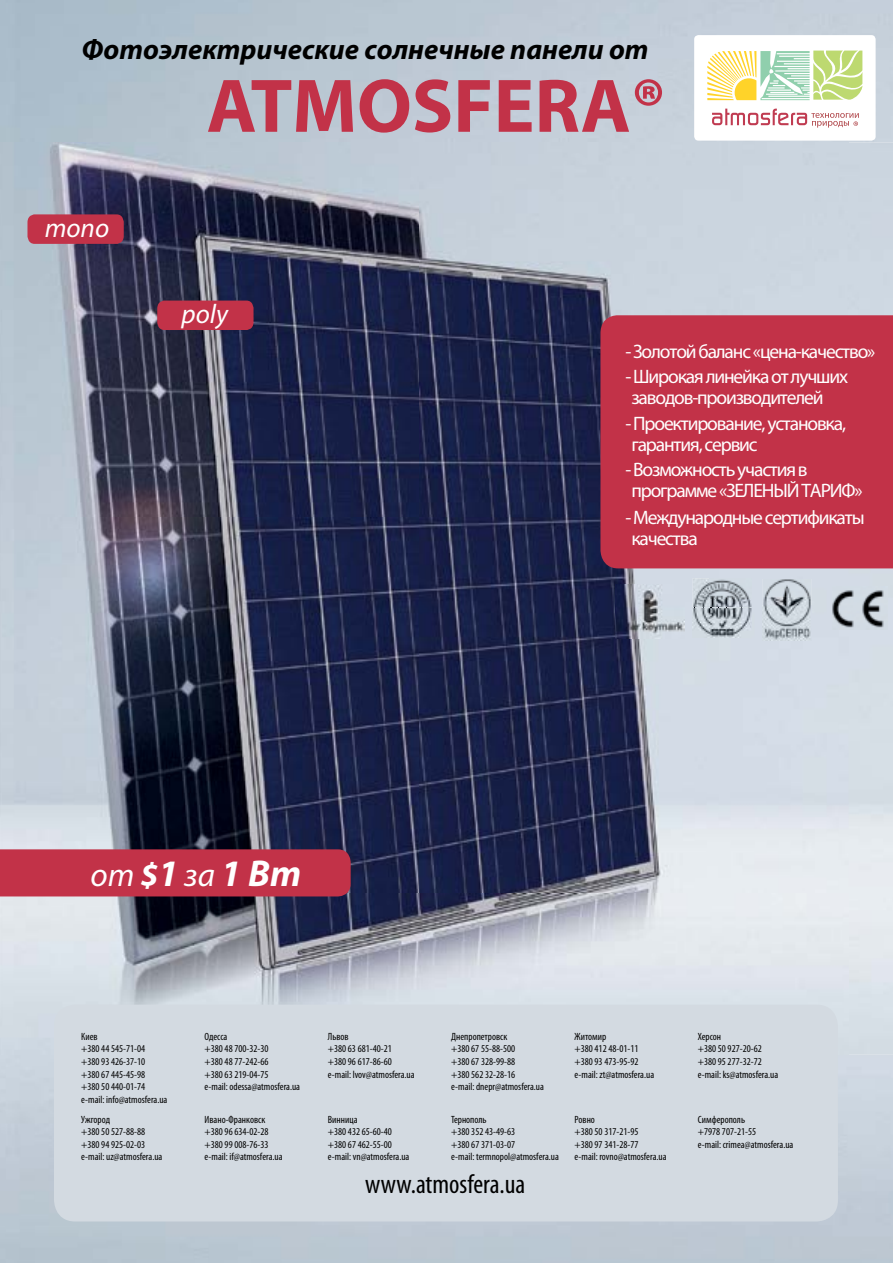
<style>
.page{position:relative;width:893px;height:1263px;background:#fff}
.page>*{position:absolute;margin:0;border:0;box-sizing:border-box;transform-origin:0 0}
.t1{font:italic 33px "Myriad Pro";color:#fff}
.t2{font:italic 700 28.5px "Myriad Pro";color:#000}
.t3{font:condensed 27px "Myriad Pro";color:#000}
.t4{font:italic 27px "Myriad Pro";color:#fff}
.t5{font:19.5px/21px "Myriad Pro";letter-spacing:-.06em;color:#fff}
.t6{font:condensed 10.5px/12.6px "Myriad Pro";color:#000}
.s1{font-weight:700}
.s2{font-weight:700;font-size:37.5px}
</style>
<div class="page">
<img style="left:0;top:143px;width:893px;height:911px">
<svg style="left:208px;top:79px;width:454px;height:54px"></svg>
<div style="left:600px;top:315px;width:293px;height:253px;background:#c23248"></div>
<img style="left:832px;top:586px;width:55px;height:43px">
<img style="left:693px;top:578px;width:59px;height:59px">
<img style="left:693px;top:608px;width:59px;height:1px">
<img style="left:710px;top:578px;width:42px;height:21px">
<img style="left:763px;top:579px;width:48px;height:61px">
<img style="left:763px;top:597px;width:48px;height:9px">
<img style="left:615px;top:584px;width:69px;height:54px">
<svg style="left:707px;top:51px;width:155px;height:49px"></svg>
<svg style="left:712px;top:109px;width:147px;height:19px"></svg>
<div style="left:0;top:849px;width:351px;height:47px;background:#c23248"></div>
<div style="left:27px;top:214px;width:97px;height:30px;background:#c23248;border-radius:8px"></div>
<div style="left:157px;top:301px;width:97px;height:29px;background:#c23248;border-radius:8px"></div>
<div style="left:54px;top:1005px;width:784px;height:216px;background:#d3dae1;border-radius:21px"></div>
<h2 class="t2" style="left:81px;top:31px;width:569px">Фотоэлектрические солнечные панели от</h2>
<h3 class="t4" style="left:45px;top:211px;width:66px">mono</h3>
<h3 class="t4" style="left:182px;top:297px;width:48px">poly</h3>
<h1 class="t1" style="left:91px;top:854px;width:212px">от <span class="s1">$</span><span class="s2">1</span> за <span class="s2">1 Вт</span></h1>
<h3 class="t5" style="left:625px;top:340px;width:252px">- Золотой баланс «цена-качество»</h3>
<h3 class="t5" style="left:631px;top:366px;width:218px;text-indent:-6px">- Широкая линейка от лучших заводов-производителей</h3>
<h3 class="t5" style="left:631px;top:413px;width:216px;text-indent:-6px">- Проектирование, установка, гарантия, сервис</h3>
<h3 class="t5" style="left:631px;top:459px;width:233px;text-indent:-6px">- Возможность участия в программе «ЗЕЛЕНЫЙ ТАРИФ»</h3>
<h3 class="t5" style="left:631px;top:507px;width:235px;text-indent:-6px">- Международные сертификаты качества</h3>
<p class="t6" style="left:81px;top:1030px;width:88px">Киев<br>+380 44 545-71-04<br>+380 93 426-37-10<br>+380 67 445-45-98<br>+380 50 440-01-74 e-mail: info@atmosfera.ua</p>
<p class="t6" style="left:205px;top:1030px;width:97px">Одесса<br>+380 48 700-32-30<br>+380 48 77-242-66<br>+380 63 219-04-75<br>e-mail: odessa@atmosfera.ua</p>
<p class="t6" style="left:328px;top:1030px;width:88px">Львов<br>+380 63 681-40-21<br>+380 96 617-86-60 e-mail: lvov@atmosfera.ua</p>
<p class="t6" style="left:451px;top:1030px;width:94px">Днепропетровск<br>+380 67 55-88-500<br>+380 67 328-99-88<br>+380 562 32-28-16<br>e-mail: dnepr@atmosfera.ua</p>
<p class="t6" style="left:575px;top:1030px;width:81px">Житомир<br>+380 412 48-01-11 +380 93 473-95-92 e-mail: zt@atmosfera.ua</p>
<p class="t6" style="left:698px;top:1030px;width:82px">Херсон<br>+380 50 927-20-62 +380 95 277-32-72 e-mail: ks@atmosfera.ua</p>
<p class="t6" style="left:81px;top:1113px;width:83px">Ужгород<br>+380 50 527-88-88 +380 94 925-02-03 e-mail: uz@atmosfera.ua</p>
<p class="t6" style="left:205px;top:1113px;width:79px">Ивано-Франковск +380 96 634-02-28 +380 99 008-76-33 e-mail: if@atmosfera.ua</p>
<p class="t6" style="left:328px;top:1113px;width:83px">Винница<br>+380 432 65-60-40 +380 67 462-55-00 e-mail: vn@atmosfera.ua</p>
<p class="t6" style="left:451px;top:1113px;width:109px">Тернополь<br>+380 352 43-49-63<br>+380 67 371-03-07<br>e-mail: termnopol@atmosfera.ua</p>
<p class="t6" style="left:575px;top:1113px;width:93px">Ровно<br>+380 50 317-21-95<br>+380 97 341-28-77<br>e-mail: rovno@atmosfera.ua</p>
<p class="t6" style="left:698px;top:1113px;width:97px">Симферополь<br>+7978 707-21-55<br>e-mail: crimea@atmosfera.ua</p>
<h3 class="t3" style="left:365px;top:1167px;width:162px">www.atmosfera.ua</h3>
</div>
